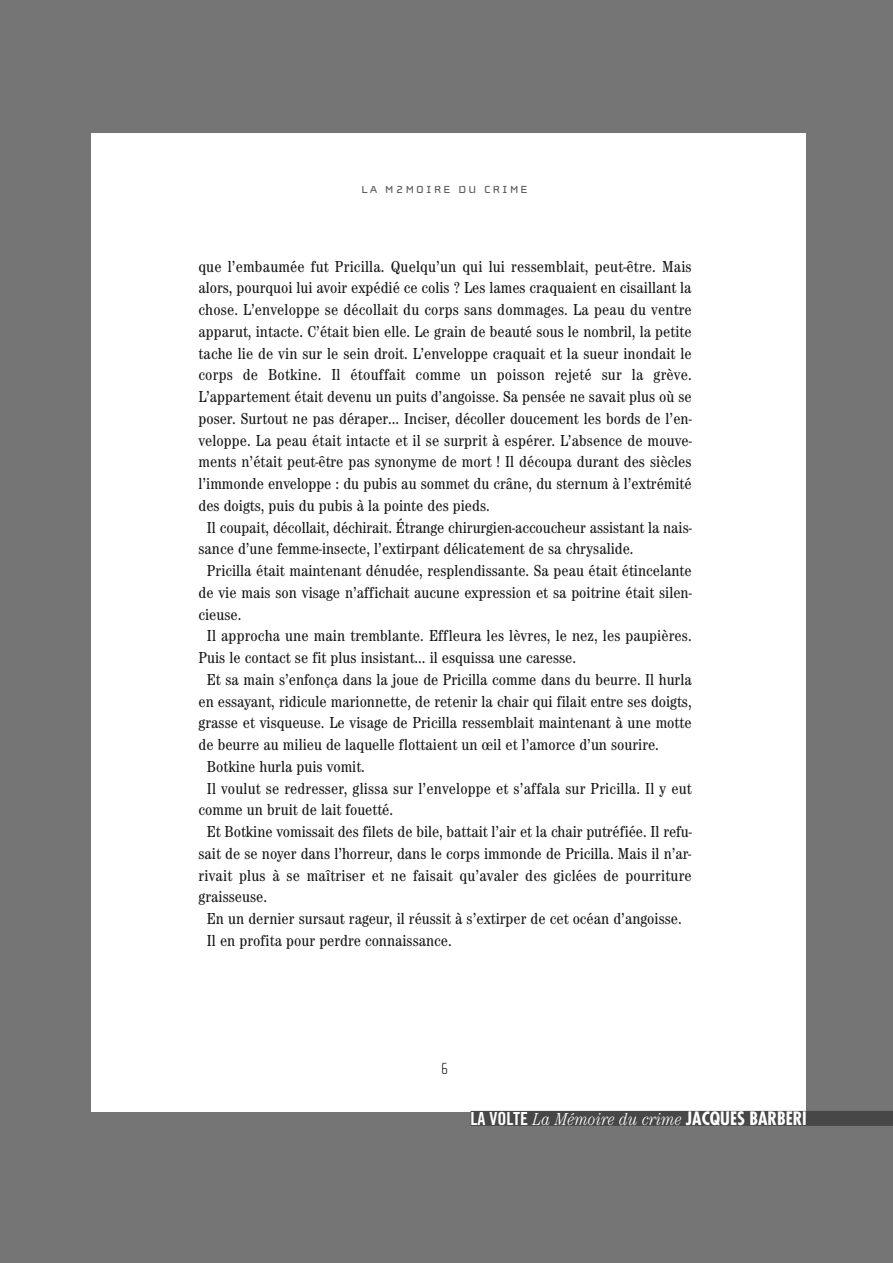
<style>
.page{position:relative;width:893px;height:1263px;background:#757575}
.page>*{position:absolute;margin:0;border:0;box-sizing:border-box;transform-origin:0 0}
.t1{font:italic 300 condensed 18px "Century EF";color:#fff}
.t2{font:condensed 16.5px "Century EF";color:#191919}
.t3{font:100 16.5px "Cholla Sans";color:#191919}
.t4{font:15px "Cholla Unicase";letter-spacing:.15em;color:#5e5e5e}
.s1{font-family:"Trade Gothic Bold Cond Twenty";font-weight:400;font-style:normal;font-stretch:normal}
.s2{font-family:"Futura";font-weight:700;font-style:normal}
</style>
<div class="page">
<div style="left:91px;top:133px;width:715px;height:978px;background:#fff"></div>
<div style="left:471px;top:1111px;width:422px;height:15px;background:#474747"></div>
<p class="t4" style="left:362px;top:179px;width:167px">LA M2MOIRE DU CRIME</p>
<p class="t2" style="left:198px;top:256px;width:495px">que l’embaumée fut Pricilla. Quelqu’un qui lui ressemblait, peut-être. Mais</p>
<p class="t2" style="left:198px;top:278px;width:495px">alors, pourquoi lui avoir expédié ce colis ? Les lames craquaient en cisaillant la</p>
<p class="t2" style="left:198px;top:300px;width:495px">chose. L’enveloppe se décollait du corps sans dommages. La peau du ventre</p>
<p class="t2" style="left:198px;top:321px;width:495px">apparut, intacte. C’était bien elle. Le grain de beauté sous le nombril, la petite</p>
<p class="t2" style="left:198px;top:343px;width:495px">tache lie de vin sur le sein droit. L’enveloppe craquait et la sueur inondait le</p>
<p class="t2" style="left:198px;top:365px;width:495px">corps de Botkine. Il étouffait comme un poisson rejeté sur la grève.</p>
<p class="t2" style="left:198px;top:387px;width:495px">L’appartement était devenu un puits d’angoisse. Sa pensée ne savait plus où se</p>
<p class="t2" style="left:198px;top:408px;width:495px">poser. Surtout ne pas déraper… Inciser, décoller doucement les bords de l’en-</p>
<p class="t2" style="left:198px;top:430px;width:495px">veloppe. La peau était intacte et il se surprit à espérer. L’absence de mouve-</p>
<p class="t2" style="left:198px;top:452px;width:495px">ments n’était peut-être pas synonyme de mort ! Il découpa durant des siècles</p>
<p class="t2" style="left:198px;top:474px;width:495px">l’immonde enveloppe : du pubis au sommet du crâne, du sternum à l’extrémité</p>
<p class="t2" style="left:198px;top:495px;width:293px">des doigts, puis du pubis à la pointe des pieds.</p>
<p class="t2" style="left:207px;top:517px;width:486px">Il coupait, décollait, déchirait. Étrange chirurgien-accoucheur assistant la nais-</p>
<p class="t2" style="left:198px;top:539px;width:437px">sance d’une femme-insecte, l’extirpant délicatement de sa chrysalide.</p>
<p class="t2" style="left:207px;top:561px;width:486px">Pricilla était maintenant dénudée, resplendissante. Sa peau était étincelante</p>
<p class="t2" style="left:198px;top:582px;width:495px">de vie mais son visage n’affichait aucune expression et sa poitrine était silen-</p>
<p class="t2" style="left:198px;top:604px;width:44px">cieuse.</p>
<p class="t2" style="left:207px;top:626px;width:486px">Il approcha une main tremblante. Effleura les lèvres, le nez, les paupières.</p>
<p class="t2" style="left:198px;top:648px;width:379px">Puis le contact se fit plus insistant… il esquissa une caresse.</p>
<p class="t2" style="left:207px;top:669px;width:486px">Et sa main s’enfonça dans la joue de Pricilla comme dans du beurre. Il hurla</p>
<p class="t2" style="left:198px;top:691px;width:495px">en essayant, ridicule marionnette, de retenir la chair qui filait entre ses doigts,</p>
<p class="t2" style="left:198px;top:713px;width:495px">grasse et visqueuse. Le visage de Pricilla ressemblait maintenant à une motte</p>
<p class="t2" style="left:198px;top:735px;width:462px">de beurre au milieu de laquelle flottaient un œil et l’amorce d’un sourire.</p>
<p class="t2" style="left:207px;top:756px;width:159px">Botkine hurla puis vomit.</p>
<p class="t2" style="left:207px;top:778px;width:486px">Il voulut se redresser, glissa sur l’enveloppe et s’affala sur Pricilla. Il y eut</p>
<p class="t2" style="left:198px;top:800px;width:196px">comme un bruit de lait fouetté.</p>
<p class="t2" style="left:207px;top:822px;width:486px">Et Botkine vomissait des filets de bile, battait l’air et la chair putréfiée. Il refu-</p>
<p class="t2" style="left:198px;top:843px;width:494px">sait de se noyer dans l’horreur, dans le corps immonde de Pricilla. Mais il n’ar-</p>
<p class="t2" style="left:198px;top:865px;width:495px">rivait plus à se maîtriser et ne faisait qu’avaler des giclées de pourriture</p>
<p class="t2" style="left:198px;top:887px;width:70px">graisseuse.</p>
<p class="t2" style="left:207px;top:909px;width:476px">En un dernier sursaut rageur, il réussit à s’extirper de cet océan d’angoisse.</p>
<p class="t2" style="left:207px;top:930px;width:246px">Il en profita pour perdre connaissance.</p>
<p class="t3" style="left:441px;top:1059px;width:8px">6</p>
<p class="t1" style="left:471px;top:1108px;width:338px"><span class="s1">LA VOLTE</span> La Mémoire du crime <span class="s2">JACQUES BARBÉRI</span></p>
</div>
